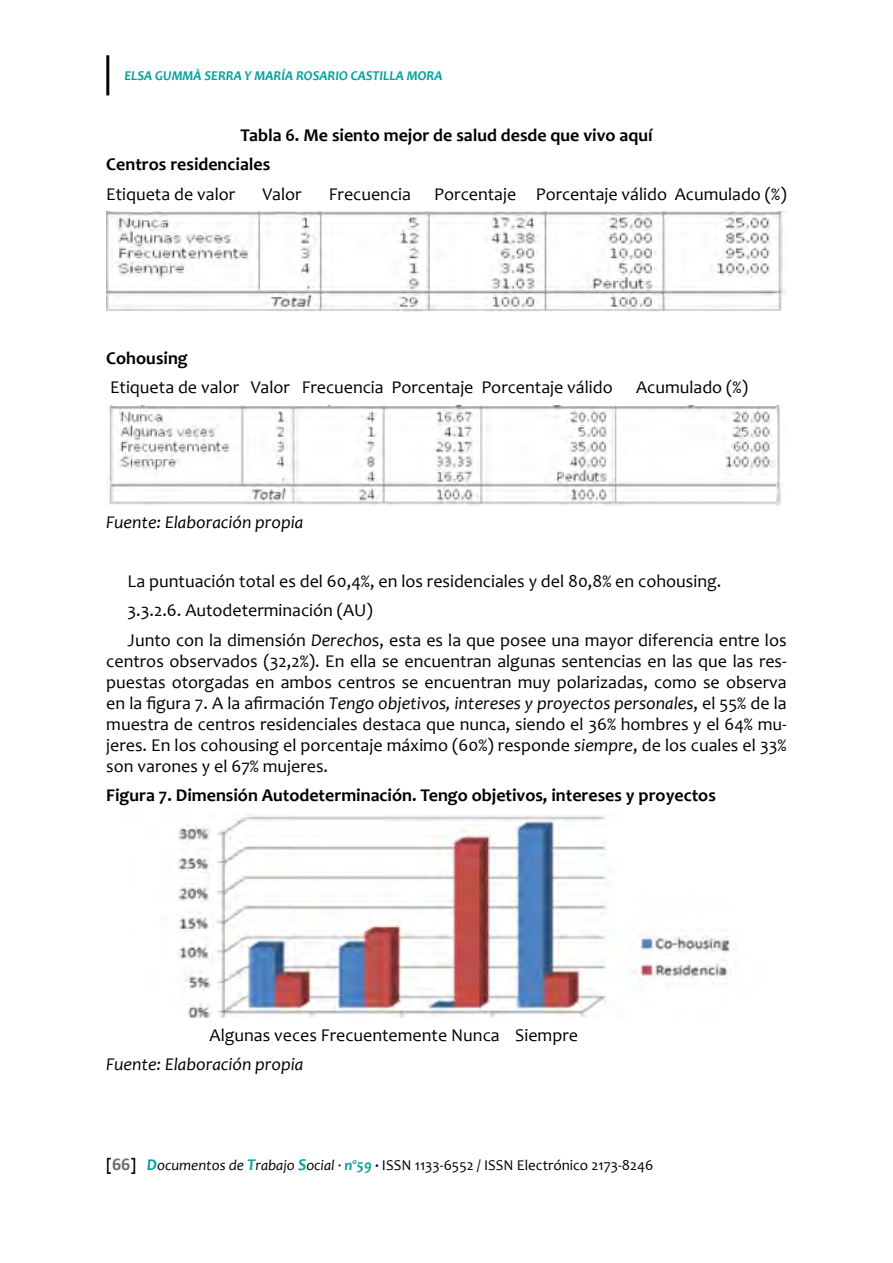
<style>
.page{position:relative;width:893px;height:1263px;background:#fff}
.page>*{position:absolute;margin:0;border:0;box-sizing:border-box;transform-origin:0 0}
.t1{font:18px/21px "Candara";color:#000}
.t2{font:700 18px/29.5px "Candara";color:#000}
.t3{font:italic 18px "Candara";color:#000}
.t4{font:15px "Candara";color:#000}
.t5{font:italic 700 13.5px "Candara";color:#00a19b}
.s1{font-style:italic}
.s2{font-weight:700;font-size:16.5px}
.s3{font-family:"Calibri";font-weight:700;font-size:18px;color:#6d6e71}
.s4{font-weight:700;font-style:italic;font-size:16.5px;color:#00a19b}
.s5{font-weight:700;font-style:italic;color:#00a19b}
.s6{font-weight:700;font-style:italic}
</style>
<div class="page">
<hr style="left:106px;top:55px;width:3px;height:40px;background:#000">
<img style="left:107px;top:211px;width:680px;height:100px">
<img style="left:109px;top:406px;width:674px;height:100px">
<img style="left:176px;top:814px;width:554px;height:204px">
<p class="t5" style="left:124px;top:67px;width:320px">ELSA GUMMÀ SERRA Y MARÍA ROSARIO CASTILLA MORA</p>
<p class="t2" style="left:106px;top:120px;width:548px;text-indent:134px">Tabla 6. Me siento mejor de salud desde que vivo aquí<br>Centros residenciales</p>
<p class="t1" style="left:106px;top:183px;width:130px">Etiqueta de valor</p>
<p class="t1" style="left:262px;top:183px;width:41px">Valor</p>
<p class="t1" style="left:329px;top:183px;width:84px">Frecuencia</p>
<p class="t1" style="left:434px;top:183px;width:354px">Porcentaje Porcentaje válido Acumulado (%)</p>
<p class="t2" style="left:106px;top:343px;width:83px">Cohousing</p>
<p class="t1" style="left:110px;top:377px;width:504px">Etiqueta de valor Valor Frecuencia Porcentaje Porcentaje válido</p>
<p class="t1" style="left:636px;top:377px;width:113px">Acumulado (%)</p>
<p class="t3" style="left:106px;top:510px;width:199px">Fuente: Elaboración propia</p>
<p class="t1" style="left:128px;top:566px;width:661px;line-height:29.5px">La puntuación total es del 60,4%, en los residenciales y del 80,8% en cohousing.<br>3.3.2.6. Autodeterminación (AU)<br>Junto con la dimensión <span class="s1">Derecho</span>s, esta es la que posee una mayor diferencia entre los</p>
<p class="t1" style="left:106px;top:650px;width:682px;text-align:justify">centros observados (32,2%). En ella se encuentran algunas sentencias en las que las res&shy;puestas otorgadas en ambos centros se encuentran muy polarizadas, como se observa en la figura 7. A la afirmación <span class="s1">Tengo objetivos, intereses y proyectos personales</span>, el 55% de la muestra de centros residenciales destaca que nunca, siendo el 36% hombres y el 64% mu&shy;jeres. En los cohousing el porcentaje máximo (60%) responde <span class="s1">siempre</span>, de los cuales el 33% son varones y el 67% mujeres.</p>
<p class="t2" style="left:106px;top:780px;width:611px">Figura 7. Dimensión Autodeterminación. Tengo objetivos, intereses y proyectos</p>
<p class="t1" style="left:210px;top:1024px;width:370px">Algunas veces Frecuentemente Nunca Siempre</p>
<p class="t3" style="left:106px;top:1053px;width:199px">Fuente: Elaboración propia</p>
<p class="t4" style="left:106px;top:1156px;width:549px"><span class="s2">[</span><span class="s3">66</span><span class="s2">]</span> <span class="s4">D</span><span class="s1">ocumentos de</span> <span class="s4">T</span><span class="s1">rabajo</span> <span class="s4">S</span><span class="s1">ocial ·</span> <span class="s5">nº59</span> <span class="s6">·</span> ISSN 1133-6552 / ISSN Electrónico 2173-8246</p>
</div>
